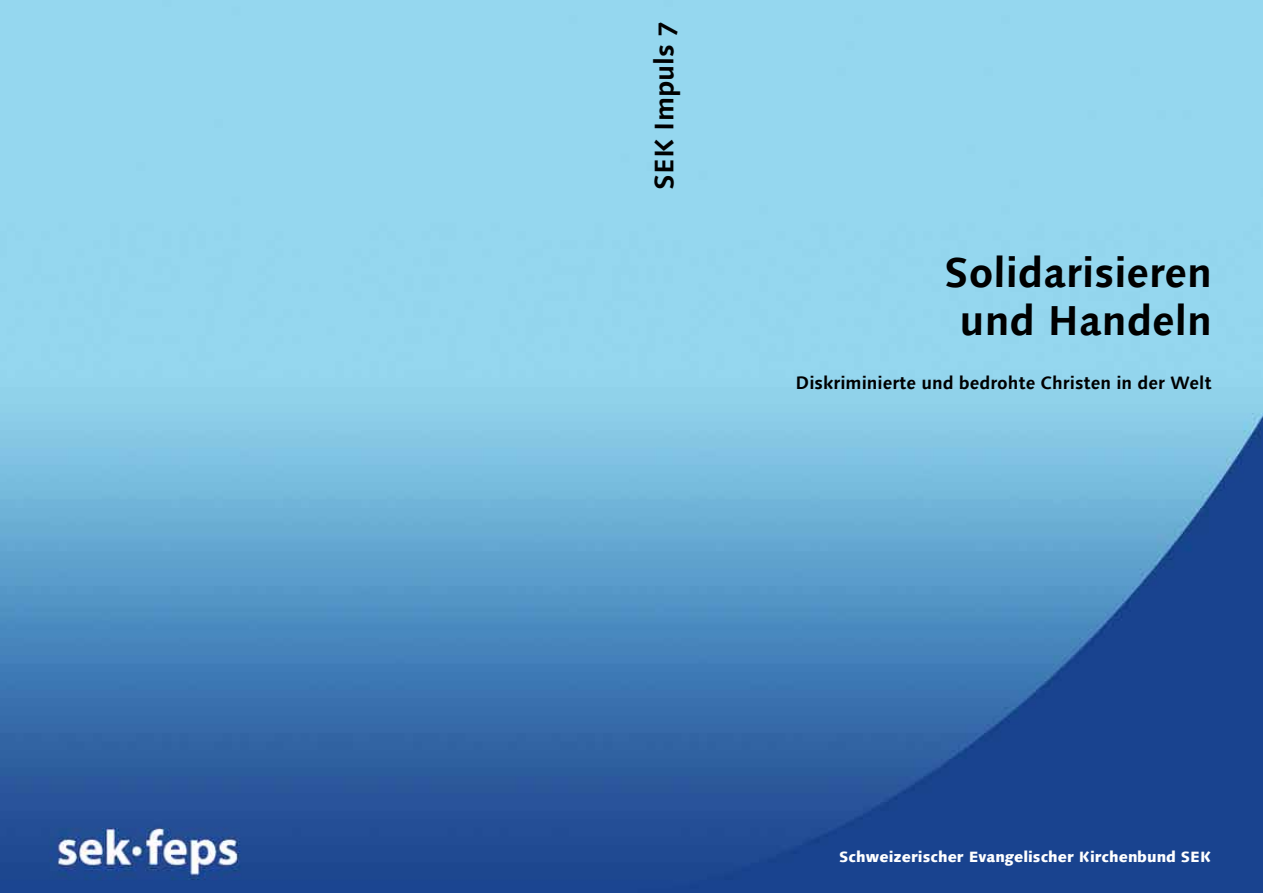
<style>
.page{position:relative;width:1263px;height:893px;background:#fff}
.page>*{position:absolute;margin:0;border:0;box-sizing:border-box;transform-origin:0 0}
.t1{font:700 42px/48px "Linotype Syntax Os F";color:#000;text-align:center}
.t2{font:700 27px "Linotype Syntax Os F";color:#000}
.t3{font:700 18px "Linotype Syntax Os F";color:#000}
.t4{font:800 15px "Linotype Syntax Os F";color:#fff}
</style>
<div class="page">
<img style="left:0;top:0;width:1263px;height:893px">
<h2 class="t2" style="left:647px;top:190px;width:169px;rotate:-90deg">SEK Impuls 7</h2>
<h1 class="t1" style="left:944px;top:248px;width:269px">Solidarisieren und Handeln</h1>
<p class="t3" style="left:796px;top:371px;width:418px">Diskriminierte und bedrohte Christen in der Welt</p>
<p class="t4" style="left:839px;top:847px;width:373px">Schweizerischer Evangelischer Kirchenbund SEK</p>
</div>
